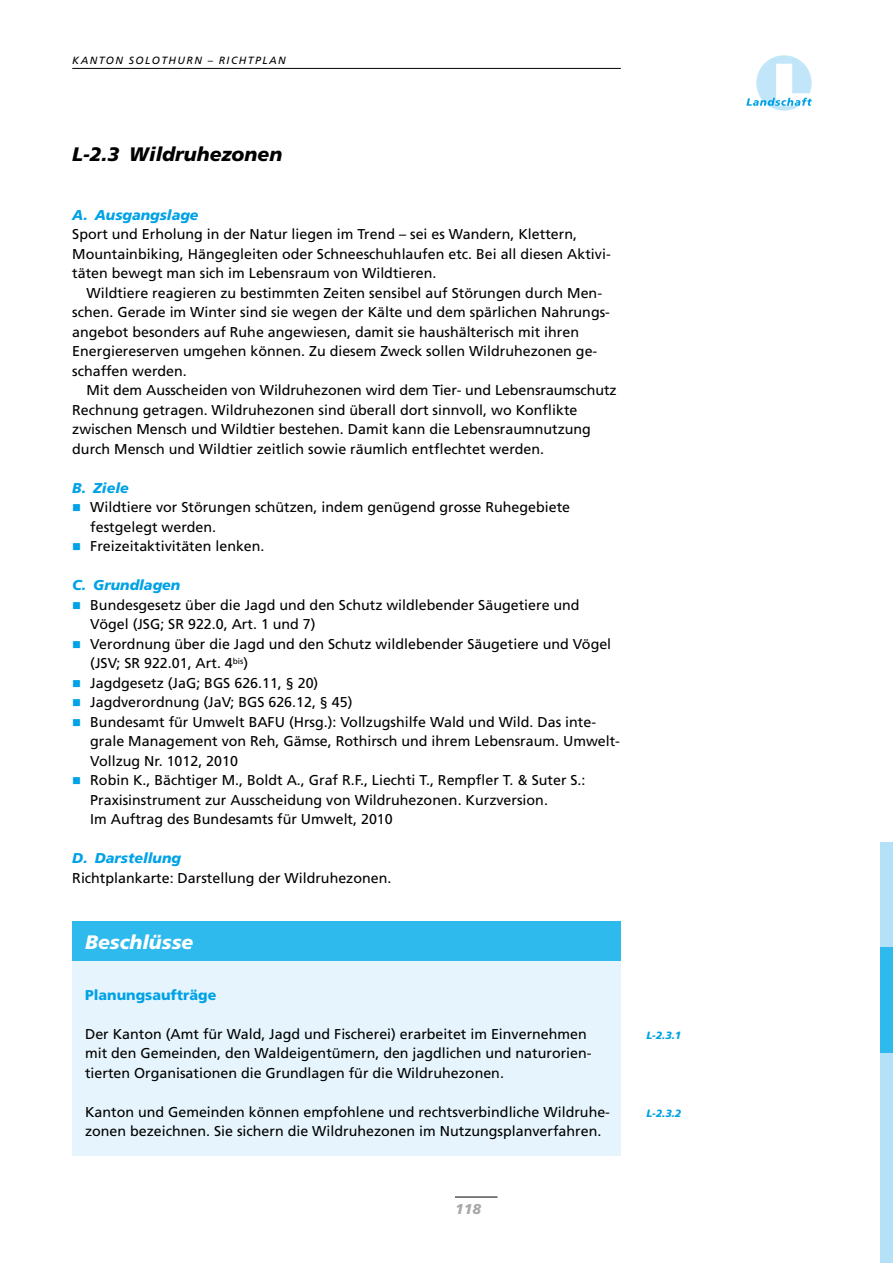
<style>
.page{position:relative;width:893px;height:1263px;background:#fff}
.page>*{position:absolute;margin:0;border:0;box-sizing:border-box;transform-origin:0 0}
.t1{font:italic 900 19.5px "Frutiger LT Std";color:#000}
.t2{font:italic 900 19.5px "Frutiger LT Std";color:#fff}
.t3{font:14.25px/19.5px "Frutiger LT Std";color:#000}
.t4{font:italic 900 14.25px "Frutiger LT Std";color:#00a2e6}
.t5{font:900 14.25px "Frutiger LT Std";color:#00a2e6}
.t6{font:italic 900 14.25px "Frutiger LT Std";color:#a9a8a6}
.t7{font:italic 10.5px "Frutiger LT Std";letter-spacing:.135em;color:#000}
.t8{font:italic 900 10.5px "Frutiger LT Std";color:#00a2e6}
</style>
<div class="page">
<div style="left:880px;top:842px;width:13px;height:421px;background:#b4e1f8"></div>
<div style="left:880px;top:947px;width:13px;height:105px;background:#2ebaed"></div>
<div style="left:72px;top:961px;width:549px;height:195px;background:#e6f5fd"></div>
<div style="left:72px;top:922px;width:549px;height:39px;background:#2ebaed"></div>
<hr style="left:455px;top:1197px;width:42px;height:1px;background:#000">
<hr style="left:72px;top:68px;width:549px;height:1px;background:#000">
<svg style="left:756px;top:55px;width:56px;height:56px"></svg>
<svg style="left:746px;top:64px;width:66px;height:42px"></svg>
<p class="t7" style="left:72px;top:54px;width:215px">KANTON SOLOTHURN – RICHTPLAN</p>
<h1 class="t1" style="left:72px;top:143px;width:212px">L-2.3 Wildruhezonen</h1>
<p class="t4" style="left:72px;top:206px;width:128px">A. Ausgangslage</p>
<p class="t3" style="left:72px;top:225px;width:540px">Sport und Erholung in der Natur liegen im Trend – sei es Wandern, Klettern,<br>Mountainbiking, Hängegleiten oder Schneeschuhlaufen etc. Bei all diesen Aktivi&shy;täten bewegt man sich im Lebensraum von Wildtieren.</p>
<p class="t3" style="left:72px;top:283px;width:538px;text-indent:14px">Wildtiere reagieren zu bestimmten Zeiten sensibel auf Störungen durch Men&shy;schen. Gerade im Winter sind sie wegen der Kälte und dem spärlichen Nahrungs&shy;angebot besonders auf Ruhe angewiesen, damit sie haushälterisch mit ihren Energiereserven umgehen können. Zu diesem Zweck sollen Wildruhezonen ge&shy;schaffen werden.</p>
<p class="t3" style="left:72px;top:381px;width:546px;text-indent:14px">Mit dem Ausscheiden von Wildruhezonen wird dem Tier- und Lebensraumschutz Rechnung getragen. Wildruhezonen sind überall dort sinnvoll, wo Konflikte zwischen Mensch und Wildtier bestehen. Damit kann die Lebensraumnutzung durch Mensch und Wildtier zeitlich sowie räumlich entflechtet werden.</p>
<p class="t4" style="left:72px;top:479px;width:58px">B. Ziele</p>
<p class="t3" style="left:90px;top:498px;width:481px">Wildtiere vor Störungen schützen, indem genügend grosse Ruhegebiete festgelegt werden.<br>Freizeitaktivitäten lenken.</p>
<p class="t4" style="left:72px;top:577px;width:110px">C. Grundlagen</p>
<p class="t3" style="left:90px;top:595px;width:531px">Bundesgesetz über die Jagd und den Schutz wildlebender Säugetiere und Vögel (JSG; SR 922.0, Art. 1 und 7)<br>Verordnung über die Jagd und den Schutz wildlebender Säugetiere und Vögel (JSV; SR 922.01, Art. 4<sup>bis</sup>)<br>Jagdgesetz (JaG; BGS 626.11, § 20)<br>Jagdverordnung (JaV; BGS 626.12, § 45)<br>Bundesamt für Umwelt BAFU (Hrsg.): Vollzugshilfe Wald und Wild. Das inte&shy;grale Management von Reh, Gämse, Rothirsch und ihrem Lebensraum. Umwelt-Vollzug Nr. 1012, 2010<br>Robin K., Bächtiger M., Boldt A., Graf R.F., Liechti T., Rempfler T. &amp; Suter S.:<br>Praxisinstrument zur Ausscheidung von Wildruhezonen. Kurzversion.<br>Im Auftrag des Bundesamts für Umwelt, 2010</p>
<p class="t4" style="left:72px;top:850px;width:110px">D. Darstellung</p>
<p class="t3" style="left:72px;top:868px;width:321px">Richtplankarte: Darstellung der Wildruhezonen.</p>
<h1 class="t2" style="left:85px;top:930px;width:110px">Beschlüsse</h1>
<p class="t5" style="left:85px;top:986px;width:133px">Planungsaufträge</p>
<p class="t3" style="left:85px;top:1024px;width:508px">Der Kanton (Amt für Wald, Jagd und Fischerei) erarbeitet im Einvernehmen mit den Gemeinden, den Waldeigentümern, den jagdlichen und naturorien&shy;tierten Organisationen die Grundlagen für die Wildruhezonen.</p>
<p class="t3" style="left:85px;top:1102px;width:526px">Kanton und Gemeinden können empfohlene und rechtsverbindliche Wildruhe&shy;zonen bezeichnen. Sie sichern die Wildruhezonen im Nutzungsplanverfahren.</p>
<p class="t6" style="left:455px;top:1201px;width:28px">118</p>
<p class="t8" style="left:646px;top:1029px;width:37px">L-2.3.1</p>
<p class="t8" style="left:646px;top:1107px;width:37px">L-2.3.2</p>
</div>
